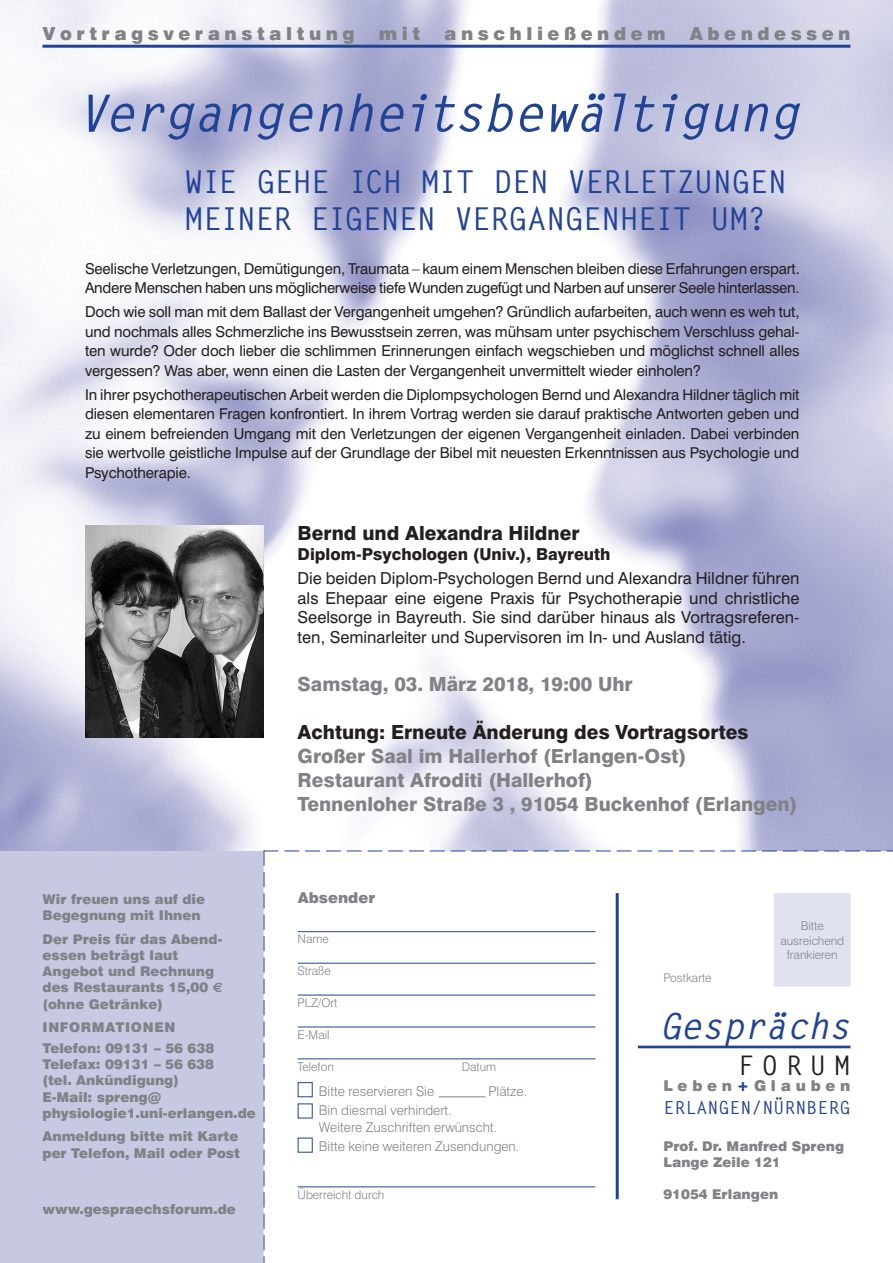
<style>
.page{position:relative;width:893px;height:1263px;background:#fff}
.page>*{position:absolute;margin:0;border:0;box-sizing:border-box;transform-origin:0 0}
.t1{font:italic 700 51px "Letter Gothic Std";letter-spacing:-.02em;color:#214395}
.t2{font:italic 700 36px "Letter Gothic Std";letter-spacing:-.01em;color:#214395}
.t3{font:700 31.5px "Letter Gothic Std";letter-spacing:-.025em;color:#214395}
.t4{font:700 27px "Letter Gothic Std";letter-spacing:.29em;color:#231f20}
.t5{font:800 19.5px "Swiss 721 BT";color:#808285}
.t6{font:800 19.5px "Swiss 721 BT";color:#231f20}
.t7{font:900 18px "Swiss 721 BT";letter-spacing:.25em;color:#808285}
.t8{font:700 18px "Letter Gothic Std";letter-spacing:.01em;color:#214395}
.t9{font:16.5px/19.5px "Swiss 721 BT";color:#231f20;text-align:justify}
.t10{font:800 16.5px "Swiss 721 BT";color:#231f20}
.t11{font:15px/19.5px "Swiss 721 BT";letter-spacing:-.01em;color:#231f20;text-align:justify}
.t12{font:900 15px "Swiss 721 BT";letter-spacing:.315em;color:#808285}
.t13{font:900 15px "Swiss 721 BT";color:#808285}
.t14{font:900 13.5px "Swiss 721 BT";color:#808285}
.t15{font:300 13.5px "Swiss 721 BT";color:#808285}
.t16{font:900 13.5px "Swiss 721 BT";letter-spacing:.05em;color:#808285}
.t17{font:300 12px "Swiss 721 BT";color:#808285}
.s1{color:#214395}
</style>
<div class="page">
<div style="left:0;top:850px;width:264px;height:413px;background:#c7c8e2"></div>
<hr style="left:43px;top:45px;width:807px;height:3px;background:#214395">
<svg style="left:264px;top:851px;width:629px;height:412px"></svg>
<hr style="left:298px;top:931px;width:297px;height:1px;background:#214395">
<hr style="left:298px;top:963px;width:297px;height:1px;background:#214395">
<hr style="left:298px;top:995px;width:297px;height:1px;background:#214395">
<hr style="left:298px;top:1026px;width:297px;height:1px;background:#214395">
<hr style="left:298px;top:1058px;width:297px;height:1px;background:#214395">
<hr style="left:298px;top:1186px;width:297px;height:1px;background:#214395">
<div style="left:298px;top:1082px;width:15px;height:15px;border:1px solid #214395"></div>
<div style="left:298px;top:1103px;width:15px;height:15px;border:1px solid #214395"></div>
<div style="left:298px;top:1138px;width:15px;height:14px;border:1px solid #214395"></div>
<hr style="left:439px;top:1096px;width:47px;height:1px;background:#808285">
<img style="left:85px;top:525px;width:179px;height:213px">
<svg style="left:213px;top:983px;width:9px;height:9px"></svg>
<p class="t7" style="left:43px;top:23px;width:314px">Vortragsveranstaltung</p>
<p class="t7" style="left:379px;top:23px;width:43px">mit</p>
<p class="t7" style="left:444px;top:23px;width:223px">anschließendem</p>
<p class="t7" style="left:690px;top:23px;width:162px">Abendessen</p>
<p class="t1" style="left:77px;top:82px;width:724px">Vergangenheitsbewältigung</p>
<p class="t3" style="left:185px;top:162px;width:603px">WIE GEHE ICH MIT DEN VERLETZUNGEN</p>
<p class="t3" style="left:185px;top:200px;width:583px">MEINER EIGENEN VERGANGENHEIT UM?</p>
<p class="t11" style="left:85px;top:259px;width:716px">Seelische Verletzungen, Demütigungen, Traumata – kaum einem Menschen bleiben diese Erfahrungen erspart.<br>Andere Menschen haben uns möglicherweise tiefe Wunden zugefügt und Narben auf unserer Seele hinterlassen.</p>
<p class="t11" style="left:85px;top:302px;width:716px">Doch wie soll man mit dem Ballast der Vergangenheit umgehen? Gründlich aufarbeiten, auch wenn es weh tut, und nochmals alles Schmerzliche ins Bewusstsein zerren, was mühsam unter psychischem Verschluss gehal&shy;ten wurde? Oder doch lieber die schlimmen Erinnerungen einfach wegschieben und möglichst schnell alles vergessen? Was aber, wenn einen die Lasten der Vergangenheit unvermittelt wieder einholen?</p>
<p class="t11" style="left:85px;top:385px;width:716px">In ihrer psychotherapeutischen Arbeit werden die Diplompsychologen Bernd und Alexandra Hildner täglich mit diesen elementaren Fragen konfrontiert. In ihrem Vortrag werden sie darauf praktische Antworten geben und zu einem befreienden Umgang mit den Verletzungen der eigenen Vergangenheit einladen. Dabei verbinden sie wertvolle geistliche Impulse auf der Grundlage der Bibel mit neuesten Erkenntnissen aus Psychologie und Psychotherapie.</p>
<p class="t14" style="left:43px;top:891px;width:164px">Wir freuen uns auf die</p>
<p class="t14" style="left:43px;top:907px;width:160px">Begegnung mit Ihnen</p>
<p class="t14" style="left:43px;top:931px;width:181px">Der Preis für das Abend-</p>
<p class="t14" style="left:43px;top:947px;width:137px">essen beträgt laut</p>
<p class="t14" style="left:43px;top:963px;width:173px">Angebot und Rechnung</p>
<p class="t14" style="left:43px;top:979px;width:167px">des Restaurants 15,00</p>
<p class="t14" style="left:43px;top:995px;width:122px">(ohne Getränke)</p>
<p class="t16" style="left:43px;top:1019px;width:134px">INFORMATIONEN</p>
<p class="t14" style="left:43px;top:1040px;width:173px">Telefon: 09131 – 56 638</p>
<p class="t14" style="left:43px;top:1056px;width:173px">Telefax: 09131 – 56 638</p>
<p class="t14" style="left:43px;top:1072px;width:138px">(tel. Ankündigung)</p>
<p class="t14" style="left:43px;top:1088px;width:120px">E-Mail: spreng@</p>
<p class="t14" style="left:43px;top:1105px;width:215px">physiologie1.uni-erlangen.de</p>
<p class="t14" style="left:43px;top:1128px;width:197px">Anmeldung bitte mit Karte</p>
<p class="t14" style="left:43px;top:1144px;width:199px">per Telefon, Mail oder Post</p>
<p class="t14" style="left:43px;top:1201px;width:195px">www.gespraechsforum.de</p>
<p class="t6" style="left:298px;top:521px;width:283px">Bernd und Alexandra Hildner</p>
<p class="t10" style="left:298px;top:544px;width:314px">Diplom-Psychologen (Univ.), Bayreuth</p>
<p class="t9" style="left:298px;top:568px;width:503px">Die beiden Diplom-Psychologen Bernd und Alexandra Hildner führen als Ehepaar eine eigene Praxis für Psychotherapie und christliche Seelsorge in Bayreuth. Sie sind darüber hinaus als Vortragsreferen&shy;ten, Seminarleiter und Supervisoren im In- und Ausland tätig.</p>
<p class="t5" style="left:298px;top:672px;width:337px">Samstag, 03. März 2018, 19:00 Uhr</p>
<p class="t6" style="left:298px;top:720px;width:453px">Achtung: Erneute Änderung des Vortragsortes</p>
<p class="t5" style="left:298px;top:744px;width:390px">Großer Saal im Hallerhof (Erlangen-Ost)</p>
<p class="t5" style="left:298px;top:768px;width:297px">Restaurant Afroditi (Hallerhof)</p>
<p class="t5" style="left:298px;top:792px;width:501px">Tennenloher Straße 3 , 91054 Buckenhof (Erlangen)</p>
<p class="t13" style="left:298px;top:888px;width:79px">Absender</p>
<p class="t17" style="left:298px;top:931px;width:33px">Name</p>
<p class="t17" style="left:298px;top:963px;width:35px">Straße</p>
<p class="t17" style="left:298px;top:995px;width:41px">PLZ/Ort</p>
<p class="t17" style="left:298px;top:1027px;width:34px">E-Mail</p>
<p class="t17" style="left:298px;top:1059px;width:38px">Telefon</p>
<p class="t17" style="left:462px;top:1059px;width:36px">Datum</p>
<p class="t15" style="left:319px;top:1083px;width:117px">Bitte reservieren Sie</p>
<p class="t15" style="left:488px;top:1083px;width:40px">Plätze.</p>
<p class="t15" style="left:319px;top:1102px;width:134px">Bin diesmal verhindert.</p>
<p class="t15" style="left:319px;top:1118px;width:180px">Weitere Zuschriften erwünscht.</p>
<p class="t15" style="left:319px;top:1138px;width:202px">Bitte keine weiteren Zusendungen.</p>
<p class="t17" style="left:298px;top:1187px;width:88px">Überreicht durch</p>
<p class="t17" style="left:663px;top:970px;width:50px">Postkarte</p>
<p class="t17" style="left:801px;top:919px;width:25px">Bitte</p>
<p class="t17" style="left:780px;top:933px;width:65px">ausreichend</p>
<p class="t17" style="left:787px;top:948px;width:52px">frankieren</p>
<p class="t2" style="left:659px;top:1004px;width:193px">Gesprächs</p>
<p class="t4" style="left:738px;top:1048px;width:114px">FORUM</p>
<p class="t12" style="left:663px;top:1077px;width:189px">Leben<span class="s1">+</span>Glauben</p>
<p class="t8" style="left:663px;top:1096px;width:189px">ERLANGEN/NÜRNBERG</p>
<p class="t14" style="left:663px;top:1138px;width:182px">Prof. Dr. Manfred Spreng</p>
<p class="t14" style="left:663px;top:1154px;width:119px">Lange Zeile 121</p>
<p class="t14" style="left:663px;top:1186px;width:116px">91054 Erlangen</p>
</div>
